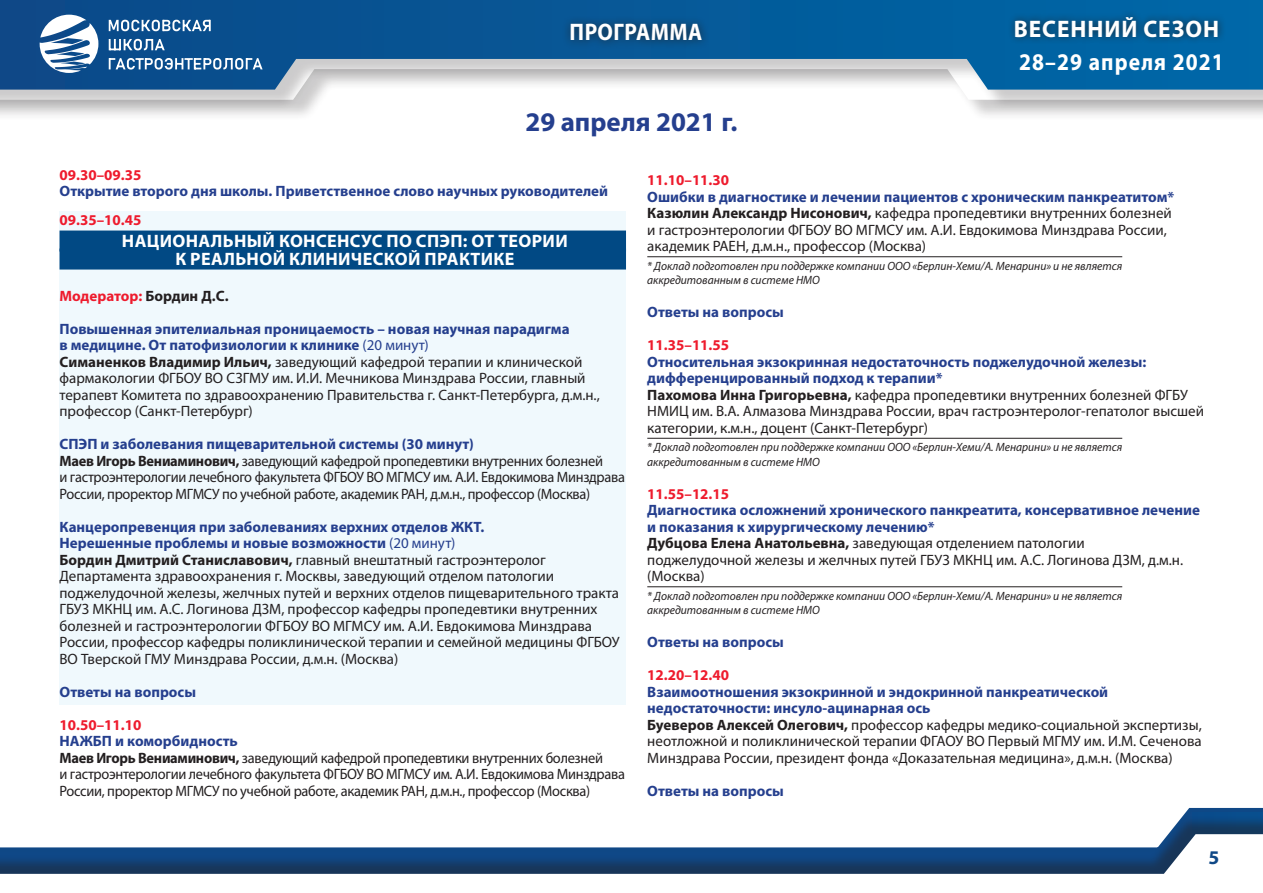
<style>
.page{position:relative;width:1263px;height:893px;background:#fff}
.page>*{position:absolute;margin:0;border:0;box-sizing:border-box;transform-origin:0 0}
.Название_раздела{font:700 27px "Myriad Pro";color:#253f8e}
.t1{font:700 24px "Myriad Pro";letter-spacing:.04em;color:#fff;scale:.9 1}
.t2{font:700 24px "Myriad Pro";letter-spacing:.04em;color:#fff}
.t3{font:700 24px "Myriad Pro";letter-spacing:.02em;color:#fff;scale:.9 1}
.t4{font:700 19.5px "Myriad Pro";color:#0f4886}
.Название_секции{font:700 18px "Myriad Pro";letter-spacing:.02em;color:#fff}
.Текст{font:15px/16.5px "Myriad Pro";color:#231f20}
.Конференция{font:700 15px/16.5px "Myriad Pro";color:#253f8e}
.Текст-2{font:15px/16.5px "Myriad Pro";letter-spacing:-.02em;color:#231f20;scale:.96 1}
.Время{font:700 15px "Myriad Pro";color:#ee1b2d}
.snoska{font:italic 12px/14.4px "Myriad Pro";color:#231f20;scale:.96 1}
.s1{color:#231f20}
.s2{font-weight:400}
.s3{font-weight:700}
</style>
<div class="page">
<div style="left:0;top:2px;width:1263px;height:120px;background:#231f20;opacity:.23"></div>
<div style="left:0;top:0;width:1263px;height:112px;background:#231f20;opacity:.23"></div>
<svg style="left:0;top:0;width:1263px;height:90px;background:#3877a8"></svg>
<svg style="left:1183px;top:807px;width:80px;height:8px"></svg>
<div style="left:0;top:815px;width:1263px;height:78px;background:#231f20;opacity:.45"></div>
<svg style="left:0;top:834px;width:1263px;height:59px"></svg>
<svg style="left:40px;top:15px;width:58px;height:58px"></svg>
<svg style="left:109px;top:20px;width:154px;height:50px;background:#386fa2"></svg>
<div style="left:1007px;top:9px;width:219px;height:36px;background:#231f20;opacity:.75"></div>
<div style="left:562px;top:15px;width:148px;height:34px;background:#231f20;opacity:.75"></div>
<div style="left:60px;top:211px;width:566px;height:494px;background:#f0f9fd"></div>
<div style="left:60px;top:231px;width:566px;height:21px;background:#014984"></div>
<div style="left:60px;top:249px;width:566px;height:21px;background:#014984"></div>
<hr style="left:647px;top:256px;width:475px;height:1px;background:#231f20">
<hr style="left:647px;top:438px;width:475px;height:1px;background:#231f20">
<hr style="left:647px;top:586px;width:475px;height:1px;background:#231f20">
<h2 class="t3" style="left:570px;top:17px;width:149px">ПРОГРАММА</h2>
<h2 class="t2" style="left:1014px;top:13px;width:207px">ВЕСЕННИЙ СЕЗОН</h2>
<p class="Название_раздела" style="left:525px;top:105px;width:214px">29 апреля 2021 г.</p>
<h2 class="t1" style="left:1019px;top:46px;width:229px">28–29 апреля 2021</h2>
<p class="Время" style="left:60px;top:165px;width:83px">09.30–09.35</p>
<p class="Конференция" style="left:60px;top:182px;width:550px">Открытие второго дня школы. Приветственное слово научных руководителей</p>
<p class="Время" style="left:60px;top:210px;width:83px">09.35–10.45</p>
<p class="Название_секции" style="left:122px;top:229px;width:447px">НАЦИОНАЛЬНЫЙ КОНСЕНСУС ПО СПЭП: ОТ ТЕОРИИ</p>
<p class="Название_секции" style="left:175px;top:247px;width:341px">К РЕАЛЬНОЙ КЛИНИЧЕСКОЙ ПРАКТИКЕ</p>
<p class="Время" style="left:60px;top:286px;width:171px">Модератор: <span class="s1">Бордин Д.С.</span></p>
<p class="Конференция" style="left:60px;top:320px;width:512px">Повышенная эпителиальная проницаемость – новая научная парадигма в медицине. От патофизиологии к клинике <span class="s2">(20 минут)</span></p>
<p class="Текст" style="left:60px;top:353px;width:542px"><span class="s3">Симаненков Владимир Ильич,</span> заведующий кафедрой терапии и клинической фармакологии ФГБОУ ВО СЗГМУ им. И.И. Мечникова Минздрава России, главный терапевт Комитета по здравоохранению Правительства г. Санкт-Петербурга, д.м.н., профессор (Санкт-Петербург)</p>
<p class="Конференция" style="left:60px;top:435px;width:416px">СПЭП и заболевания пищеварительной системы (30 минут)</p>
<p class="Текст-2" style="left:60px;top:452px;width:590px"><span class="s3">Маев Игорь Вениаминович,</span> заведующий кафедрой пропедевтики внутренних болезней<br>и гастроэнтерологии лечебного факультета ФГБОУ ВО МГМСУ им. А.И. Евдокимова Минздрава<br>России, проректор МГМСУ по учебной работе, академик РАН, д.м.н., профессор (Москва)</p>
<p class="Конференция" style="left:60px;top:518px;width:426px">Канцеропревенция при заболеваниях верхних отделов ЖКТ.<br>Нерешенные проблемы и новые возможности <span class="s2">(20 минут)</span></p>
<p class="Текст" style="left:60px;top:551px;width:562px"><span class="s3">Бордин Дмитрий Станиславович,</span> главный внештатный гастроэнтеролог Департамента здравоохранения г. Москвы, заведующий отделом патологии поджелудочной железы, желчных путей и верхних отделов пищеварительного тракта ГБУЗ МКНЦ им. А.С. Логинова ДЗМ, профессор кафедры пропедевтики внутренних болезней и гастроэнтерологии ФГБОУ ВО МГМСУ им. А.И. Евдокимова Минздрава России, профессор кафедры поликлинической терапии и семейной медицины ФГБОУ ВО Тверской ГМУ Минздрава России, д.м.н. (Москва)</p>
<p class="Конференция" style="left:60px;top:683px;width:138px">Ответы на вопросы</p>
<p class="Время" style="left:60px;top:715px;width:83px">10.50–11.10</p>
<p class="Конференция" style="left:60px;top:732px;width:180px">НАЖБП и коморбидность</p>
<p class="Текст-2" style="left:60px;top:749px;width:590px"><span class="s3">Маев Игорь Вениаминович,</span> заведующий кафедрой пропедевтики внутренних болезней<br>и гастроэнтерологии лечебного факультета ФГБОУ ВО МГМСУ им. А.И. Евдокимова Минздрава<br>России, проректор МГМСУ по учебной работе, академик РАН, д.м.н., профессор (Москва)</p>
<p class="Время" style="left:647px;top:170px;width:83px">11.10–11.30</p>
<p class="Конференция" style="left:647px;top:188px;width:528px">Ошибки в диагностике и лечении пациентов с хроническим панкреатитом*</p>
<p class="Текст" style="left:647px;top:205px;width:526px"><span class="s3">Казюлин Александр Нисонович,</span> кафедра пропедевтики внутренних болезней и гастроэнтерологии ФГБОУ ВО МГМСУ им. А.И. Евдокимова Минздрава России, академик РАЕН, д.м.н., профессор (Москва)</p>
<p class="snoska" style="left:647px;top:258px;width:496px">* Доклад подготовлен при поддержке компании ООО «Берлин-Хеми/А. Менарини» и не является аккредитованным в системе НМО</p>
<p class="Конференция" style="left:647px;top:303px;width:138px">Ответы на вопросы</p>
<p class="Время" style="left:647px;top:335px;width:83px">11.35–11.55</p>
<p class="Конференция" style="left:647px;top:353px;width:501px">Относительная экзокринная недостаточность поджелудочной железы: дифференцированный подход к терапии*</p>
<p class="Текст" style="left:647px;top:386px;width:558px"><span class="s3">Пахомова Инна Григорьевна,</span> кафедра пропедевтики внутренних болезней ФГБУ<br>НМИЦ им. В.А. Алмазова Минздрава России, врач гастроэнтеролог-гепатолог высшей категории, к.м.н., доцент (Санкт-Петербург)</p>
<p class="snoska" style="left:647px;top:440px;width:496px">* Доклад подготовлен при поддержке компании ООО «Берлин-Хеми/А. Менарини» и не является аккредитованным в системе НМО</p>
<p class="Время" style="left:647px;top:484px;width:83px">11.55–12.15</p>
<p class="Конференция" style="left:647px;top:501px;width:554px">Диагностика осложнений хронического панкреатита, консервативное лечение и показания к хирургическому лечению*</p>
<p class="Текст" style="left:647px;top:535px;width:537px"><span class="s3">Дубцова Елена Анатольевна,</span> заведующая отделением патологии поджелудочной железы и желчных путей ГБУЗ МКНЦ им. А.С. Логинова ДЗМ, д.м.н. (Москва)</p>
<p class="snoska" style="left:647px;top:588px;width:496px">* Доклад подготовлен при поддержке компании ООО «Берлин-Хеми/А. Менарини» и не является аккредитованным в системе НМО</p>
<p class="Конференция" style="left:647px;top:633px;width:138px">Ответы на вопросы</p>
<p class="Время" style="left:647px;top:665px;width:83px">12.20–12.40</p>
<p class="Конференция" style="left:647px;top:683px;width:462px">Взаимоотношения экзокринной и эндокринной панкреатической недостаточности: инсуло-ацинарная ось</p>
<p class="Текст" style="left:647px;top:716px;width:556px;text-align:justify"><span class="s3">Буеверов Алексей Олегович,</span> профессор кафедры медико-социальной экспертизы, неотложной и поликлинической терапии ФГАОУ ВО Первый МГМУ им. И.М. Сеченова Минздрава России, президент фонда «Доказательная медицина», д.м.н. (Москва)</p>
<p class="Конференция" style="left:647px;top:782px;width:138px">Ответы на вопросы</p>
<h3 class="t4" style="left:1208px;top:845px;width:13px">5</h3>
</div>
